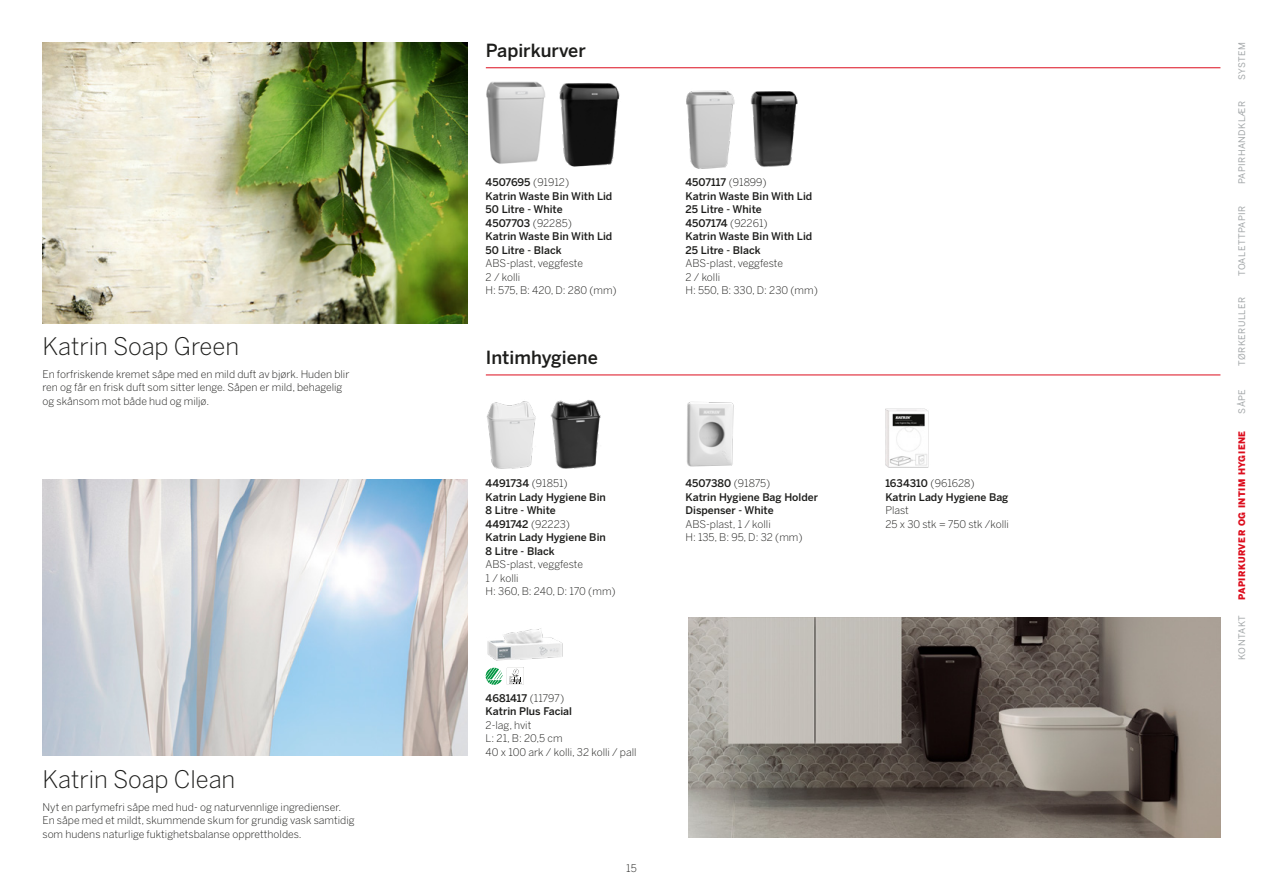
<style>
.page{position:relative;width:1263px;height:893px;background:#fff}
.page>*{position:absolute;margin:0;border:0;box-sizing:border-box;transform-origin:0 0}
.t1{font:300 24px "Benton Sans";color:#1d1d1b}
.t2{font:500 18px "Benton Sans";color:#1d1d1b}
.t3{font:300 10.5px/13.5px "Benton Sans";color:#1d1d1b}
.t4{font:500 10.5px/13.5px "Benton Sans";color:#1d1d1b}
.t5{font:9px "Benton Sans";letter-spacing:.05em;color:#a1a5a7}
.t6{font:900 9px "Benton Sans";letter-spacing:.05em;color:#dc0d1d}
.s1{font-weight:300}
</style>
<div class="page">
<img style="left:689px;top:617px;width:531px;height:221px">
<img style="left:43px;top:43px;width:425px;height:280px">
<img style="left:43px;top:479px;width:425px;height:276px">
<hr style="left:486px;top:67px;width:734px;height:1px;background:#dc0d1d">
<hr style="left:486px;top:374px;width:734px;height:1px;background:#dc0d1d">
<img style="left:486px;top:81px;width:59px;height:83px">
<img style="left:559px;top:83px;width:61px;height:84px">
<img style="left:686px;top:90px;width:49px;height:79px">
<img style="left:750px;top:91px;width:48px;height:76px">
<img style="left:487px;top:400px;width:114px;height:69px">
<img style="left:686px;top:401px;width:48px;height:66px">
<img style="left:885px;top:408px;width:44px;height:60px">
<img style="left:487px;top:628px;width:76px;height:33px">
<svg style="left:486px;top:668px;width:38px;height:17px"></svg>
<h1 class="t1" style="left:43px;top:332px;width:198px">Katrin Soap Green</h1>
<p class="t3" style="left:43px;top:367px;width:308px">En forfriskende kremet såpe med en mild duft av bjørk. Huden blir ren og får en frisk duft som sitter lenge. Såpen er mild, behagelig og skånsom mot både hud og miljø.</p>
<h1 class="t1" style="left:43px;top:765px;width:194px">Katrin Soap Clean</h1>
<p class="t3" style="left:43px;top:800px;width:314px">Nyt en parfymefri såpe med hud- og naturvennlige ingredienser.<br>En såpe med et mildt, skummende skum for grundig vask samtidig som hudens naturlige fuktighetsbalanse opprettholdes.</p>
<h2 class="t2" style="left:486px;top:39px;width:101px">Papirkurver</h2>
<p class="t4" style="left:486px;top:175px;width:128px">4507695 <span class="s1">(91912)<br></span>Katrin Waste Bin With Lid<br>50 Litre - White<br>4507703 <span class="s1">(92285)<br></span>Katrin Waste Bin With Lid<br>50 Litre - Black</p>
<p class="t3" style="left:486px;top:256px;width:133px">ABS-plast, veggfeste<br>2 / kolli<br>H: 575, B: 420, D: 280 (mm)</p>
<h2 class="t2" style="left:486px;top:347px;width:113px">Intimhygiene</h2>
<p class="t4" style="left:486px;top:476px;width:122px">4491734 <span class="s1">(91851)<br></span>Katrin Lady Hygiene Bin<br>8 Litre - White<br>4491742 <span class="s1">(92223)<br></span>Katrin Lady Hygiene Bin<br>8 Litre - Black</p>
<p class="t3" style="left:486px;top:557px;width:132px">ABS-plast, veggfeste<br>1 / kolli<br>H: 360, B: 240, D: 170 (mm)</p>
<p class="t4" style="left:486px;top:691px;width:88px">4681417 <span class="s1">(11797)<br></span>Katrin Plus Facial</p>
<p class="t3" style="left:486px;top:718px;width:152px">2-lag, hvit<br>L: 21, B: 20,5 cm<br>40 x 100 ark / kolli, 32 kolli / pall</p>
<p class="t3" style="left:626px;top:862px;width:12px">15</p>
<p class="t4" style="left:685px;top:175px;width:128px">4507117 <span class="s1">(91899)<br></span>Katrin Waste Bin With Lid<br>25 Litre - White<br>4507174 <span class="s1">(92261)<br></span>Katrin Waste Bin With Lid<br>25 Litre - Black</p>
<p class="t3" style="left:685px;top:256px;width:134px">ABS-plast, veggfeste<br>2 / kolli<br>H: 550, B: 330, D: 230 (mm)</p>
<p class="t4" style="left:685px;top:476px;width:134px">4507380 <span class="s1">(91875)<br></span>Katrin Hygiene Bag Holder<br>Dispenser - White</p>
<p class="t3" style="left:685px;top:517px;width:119px">ABS-plast, 1 / kolli<br>H: 135, B: 95, D: 32 (mm)</p>
<p class="t4" style="left:885px;top:476px;width:125px">1634310 <span class="s1">(961628)<br></span>Katrin Lady Hygiene Bag</p>
<p class="t3" style="left:885px;top:503px;width:125px">Plast<br>25 x 30 stk = 750 stk /kolli</p>
<p class="t5" style="left:1237px;top:80px;width:39px;rotate:-90deg">SYSTEM</p>
<p class="t5" style="left:1237px;top:184px;width:85px;rotate:-90deg">PAPIRHANDKLÆR</p>
<p class="t5" style="left:1237px;top:276px;width:72px;rotate:-90deg">TOALETTPAPIR</p>
<p class="t5" style="left:1237px;top:366px;width:70px;rotate:-90deg">TØRKERULLER</p>
<p class="t5" style="left:1237px;top:414px;width:26px;rotate:-90deg">SÅPE</p>
<p class="t6" style="left:1236px;top:600px;width:171px;rotate:-90deg">PAPIRKURVER OG INTIM HYGIENE</p>
<p class="t5" style="left:1237px;top:660px;width:46px;rotate:-90deg">KONTAKT</p>
</div>
